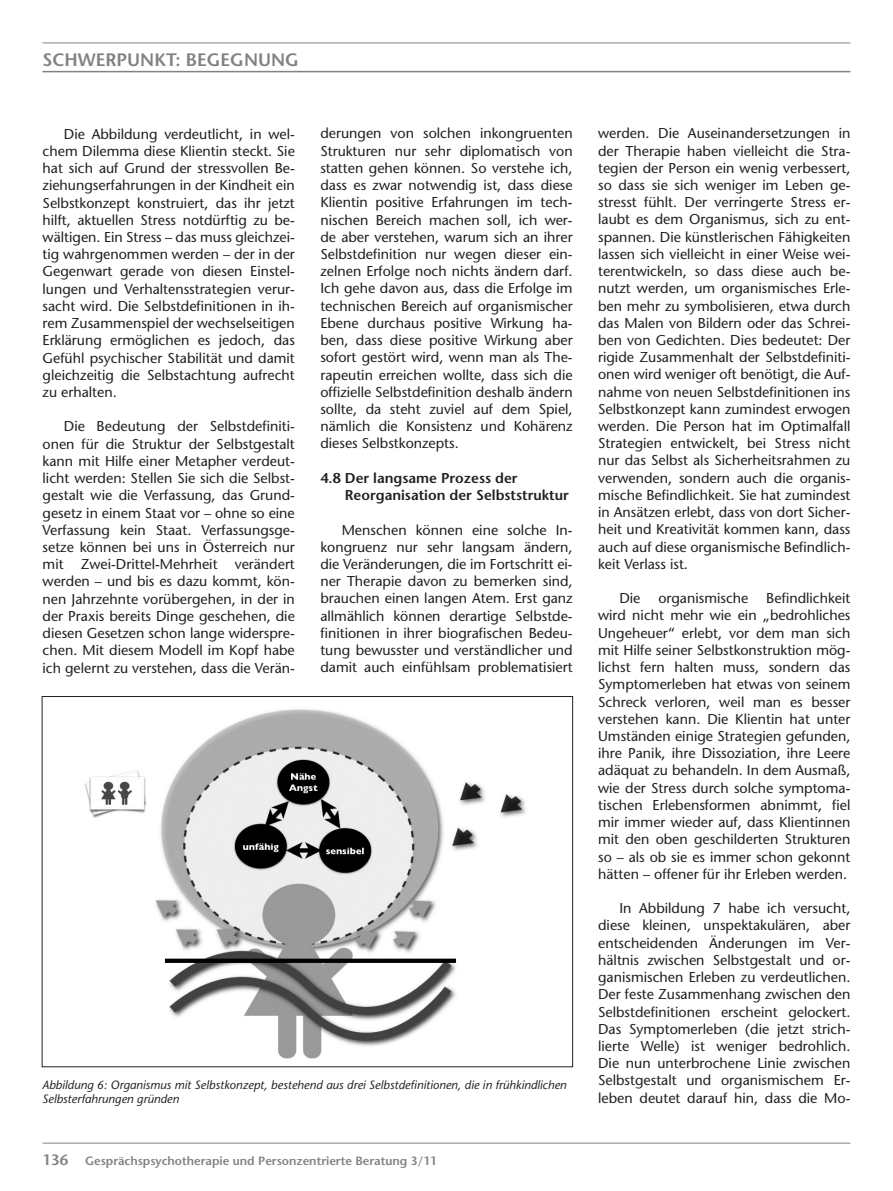
<style>
.page{position:relative;width:893px;height:1191px;background:#fff}
.page>*{position:absolute;margin:0;border:0;box-sizing:border-box;transform-origin:0 0}
.t1{font:600 18px "Stone Sans";color:#808285}
.t2{font:14.25px/17.2px "Stone Sans";color:#231f20;text-align:justify}
.t3{font:600 14.25px/17.2px "Stone Sans";color:#231f20}
.t4{font:italic 12px/14.4px "Stone Sans";color:#231f20}
.t5{font:600 12px "Stone Sans";color:#808285}
.s1{font-size:15px}
</style>
<div class="page">
<hr style="left:43px;top:1142px;width:807px;height:1px;background:#808285">
<hr style="left:43px;top:43px;width:807px;height:1px;background:#808285">
<hr style="left:43px;top:71px;width:807px;height:1px;background:#808285">
<img style="left:85px;top:709px;width:441px;height:350px">
<p class="t1" style="left:43px;top:48px;width:255px">Schwerpunkt: begegnung</p>
<p class="t2" style="left:43px;top:125px;width:254px;text-indent:21px">Die Abbildung verdeutlicht, in wel&shy;chem Dilemma diese Klientin steckt. Sie hat sich auf Grund der stressvollen Be&shy;ziehungserfahrungen in der Kindheit ein Selbstkonzept konstruiert, das ihr jetzt hilft, aktuellen Stress notdürftig zu be&shy;wältigen. Ein Stress – das muss gleichzei&shy;tig wahrgenommen werden – der in der Gegenwart gerade von diesen Einstel&shy;lungen und Verhaltensstrategien verur&shy;sacht wird. Die Selbstdefinitionen in ih&shy;rem Zusammenspiel der wechselseitigen Erklärung ermöglichen es jedoch, das Gefühl psychischer Stabilität und damit gleichzeitig die Selbstachtung aufrecht zu erhalten.</p>
<p class="t2" style="left:43px;top:418px;width:254px;text-indent:21px">Die Bedeutung der Selbstdefiniti&shy;onen für die Struktur der Selbstgestalt kann mit Hilfe einer Metapher verdeut&shy;licht werden: Stellen Sie sich die Selbst&shy;gestalt wie die Verfassung, das Grund&shy;gesetz in einem Staat vor – ohne so eine Verfassung kein Staat. Verfassungsge&shy;setze können bei uns in Österreich nur mit Zwei-Drittel-Mehrheit verändert werden – und bis es dazu kommt, kön&shy;nen Jahrzehnte vorübergehen, in der in der Praxis bereits Dinge geschehen, die diesen Gesetzen schon lange widerspre&shy;chen. Mit diesem Modell im Kopf habe ich gelernt zu verstehen, dass die Verän-</p>
<p class="t2" style="left:320px;top:125px;width:254px">derungen von solchen inkongruenten Strukturen nur sehr diplomatisch von statten gehen können. So verstehe ich, dass es zwar notwendig ist, dass diese Klientin positive Erfahrungen im tech&shy;nischen Bereich machen soll, ich wer&shy;de aber verstehen, warum sich an ihrer Selbstdefinition nur wegen dieser ein&shy;zelnen Erfolge noch nichts ändern darf.<br>Ich gehe davon aus, dass die Erfolge im technischen Bereich auf organismischer Ebene durchaus positive Wirkung ha&shy;ben, dass diese positive Wirkung aber sofort gestört wird, wenn man als The&shy;rapeutin erreichen wollte, dass sich die offizielle Selbstdefinition deshalb ändern sollte, da steht zuviel auf dem Spiel, nämlich die Konsistenz und Kohärenz dieses Selbstkonzepts.</p>
<p class="t3" style="left:345px;top:469px;width:225px;text-indent:-25px">4.8 Der langsame Prozess der<br>Reorganisation der Selbststruktur</p>
<p class="t2" style="left:320px;top:521px;width:254px;text-indent:21px">Menschen können eine solche In&shy;kongruenz nur sehr langsam ändern, die Veränderungen, die im Fortschritt ei&shy;ner Therapie davon zu bemerken sind, brauchen einen langen Atem. Erst ganz allmählich können derartige Selbstde&shy;finitionen in ihrer biografischen Bedeu&shy;tung bewusster und verständlicher und damit auch einfühlsam problematisiert</p>
<p class="t4" style="left:42px;top:1077px;width:526px">Abbildung 6: Organismus mit Selbstkonzept, bestehend aus drei Selbstdefinitionen, die in frühkindlichen<br>Selbsterfahrungen gründen</p>
<p class="t5" style="left:43px;top:1154px;width:396px"><span class="s1">136</span> Gesprächspsychotherapie und Personzentrierte Beratung 3/11</p>
<p class="t2" style="left:598px;top:125px;width:254px">werden. Die Auseinandersetzungen in der Therapie haben vielleicht die Stra&shy;tegien der Person ein wenig verbessert, so dass sie sich weniger im Leben ge&shy;stresst fühlt. Der verringerte Stress er&shy;laubt es dem Organismus, sich zu ent&shy;spannen. Die künstlerischen Fähigkeiten lassen sich vielleicht in einer Weise wei&shy;terentwickeln, so dass diese auch be&shy;nutzt werden, um organismisches Erle&shy;ben mehr zu symbolisieren, etwa durch das Malen von Bildern oder das Schrei&shy;ben von Gedichten. Dies bedeutet: Der rigide Zusammenhalt der Selbstdefiniti&shy;onen wird weniger oft benötigt, die Auf&shy;nahme von neuen Selbstdefinitionen ins Selbstkonzept kann zumindest erwogen werden. Die Person hat im Optimalfall Strategien entwickelt, bei Stress nicht nur das Selbst als Sicherheitsrahmen zu verwenden, sondern auch die organis&shy;mische Befindlichkeit. Sie hat zumindest in Ansätzen erlebt, dass von dort Sicher&shy;heit und Kreativität kommen kann, dass auch auf diese organismische Befindlich&shy;keit Verlass ist.</p>
<p class="t2" style="left:619px;top:589px;width:23px">Die</p>
<p class="t2" style="left:658px;top:589px;width:92px">organismische</p>
<p class="t2" style="left:598px;top:589px;width:254px;text-indent:168px">Befindlichkeit wird nicht mehr wie ein „bedrohliches Ungeheuer“ erlebt, vor dem man sich mit Hilfe seiner Selbstkonstruktion mög&shy;lichst fern halten muss, sondern das Symptomerleben hat etwas von seinem Schreck verloren, weil man es besser verstehen kann. Die Klientin hat unter Umständen einige Strategien gefunden, ihre Panik, ihre Dissoziation, ihre Leere adäquat zu behandeln. In dem Ausmaß, wie der Stress durch solche symptoma&shy;tischen Erlebensformen abnimmt, fiel mir immer wieder auf, dass Klientinnen mit den oben geschilderten Strukturen so – als ob sie es immer schon gekonnt hätten – offener für ihr Erleben werden.</p>
<p class="t2" style="left:598px;top:899px;width:254px;text-indent:21px">In Abbildung 7 habe ich versucht, diese kleinen, unspektakulären, aber entscheidenden Änderungen im Ver&shy;hältnis zwischen Selbstgestalt und or&shy;ganismischen Erleben zu verdeutlichen.<br>Der feste Zusammenhang zwischen den Selbstdefinitionen erscheint gelockert.<br>Das Symptomerleben (die jetzt strich&shy;lierte Welle) ist weniger bedrohlich.<br>Die nun unterbrochene Linie zwischen Selbstgestalt und organismischem Er&shy;leben deutet darauf hin, dass die Mo-</p>
</div>
